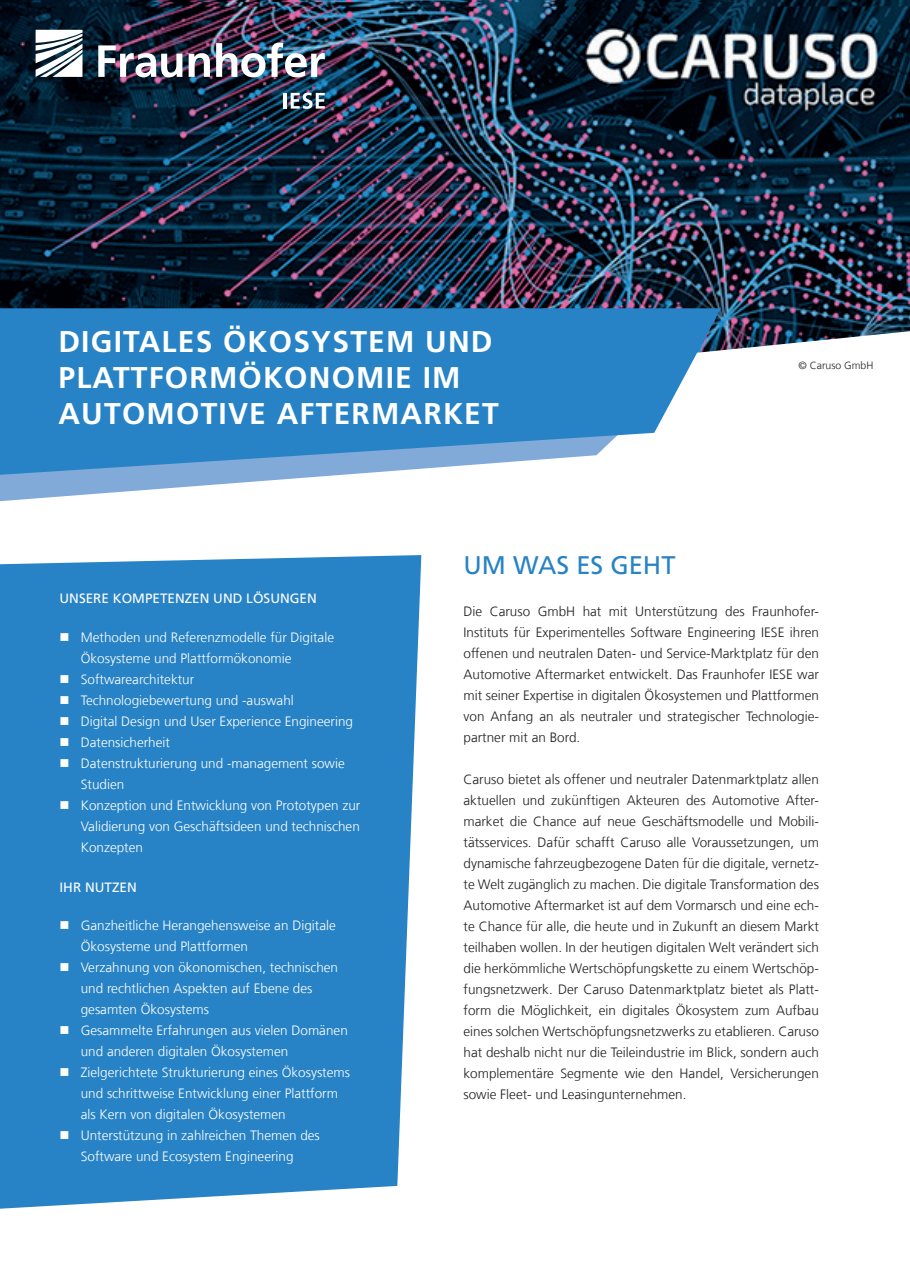
<style>
.page{position:relative;width:910px;height:1280px;background:#fff}
.page>*{position:absolute;margin:0;border:0;box-sizing:border-box;transform-origin:0 0}
.t1{font:700 30px/36px "Frutiger LT Com";letter-spacing:.04em;color:#fff}
.t2{font:25.5px "Frutiger LT Com";color:#2783c5}
.t3{font:300 13.5px/21px "Frutiger LT Com";color:#231f20;text-align:justify}
.t4{font:300 13.5px/21px "Frutiger LT Com";color:#fff}
.t5{font:13.5px "Frutiger LT Com";color:#fff}
.t6{font:300 10.5px "Frutiger LT Com";color:#231f20}
</style>
<div class="page">
<img style="left:0;top:0;width:910px;height:351px">
<svg style="left:0;top:475px;width:339px;height:26px"></svg>
<div style="left:0;top:555px;width:421px;height:654px;background:#2783c5"></div>
<svg style="left:36px;top:30px;width:46px;height:47px"></svg>
<img style="left:98px;top:43px;width:227px;height:34px">
<hr style="left:283px;top:93px;width:3px;height:16px;background:#fff">
<svg style="left:291px;top:93px;width:34px;height:16px"></svg>
<svg style="left:0;top:308px;width:721px;height:167px;background:#4291cb"></svg>
<h1 class="t1" style="left:58px;top:324px;width:442px">DIGITALES ÖKOSYSTEM UND<br>PLATTFORMÖKONOMIE IM<br>AUTOMOTIVE AFTERMARKET</h1>
<p class="t6" style="left:799px;top:359px;width:76px">© Caruso GmbH</p>
<p class="t5" style="left:60px;top:590px;width:259px">UNSERE KOMPETENZEN UND LÖSUNGEN</p>
<p class="t4" style="left:81px;top:627px;width:255px;text-indent:-21px">■ Methoden und Referenzmodelle für Digitale<br>Ökosysteme und Plattformökonomie</p>
<p class="t4" style="left:60px;top:669px;width:136px">■ Softwarearchitektur</p>
<p class="t4" style="left:60px;top:690px;width:236px">■ Technologiebewertung und -auswahl</p>
<p class="t4" style="left:60px;top:711px;width:295px">■ Digital Design und User Experience Engineering</p>
<p class="t4" style="left:60px;top:732px;width:112px">■ Datensicherheit</p>
<p class="t4" style="left:81px;top:753px;width:266px;text-indent:-21px">■ Datenstrukturierung und -management sowie<br>Studien</p>
<p class="t4" style="left:81px;top:795px;width:281px;text-align:justify;text-indent:-21px">■ Konzeption und Entwicklung von Prototypen zur Validierung von Geschäftsideen und technischen Konzepten</p>
<p class="t5" style="left:60px;top:880px;width:79px">IHR NUTZEN</p>
<p class="t4" style="left:81px;top:915px;width:257px;text-indent:-21px">■ Ganzheitliche Herangehensweise an Digitale<br>Ökosysteme und Plattformen</p>
<p class="t4" style="left:81px;top:957px;width:259px;text-indent:-21px">■ Verzahnung von ökonomischen, technischen und rechtlichen Aspekten auf Ebene des gesamten Ökosystems</p>
<p class="t4" style="left:81px;top:1020px;width:269px;text-indent:-21px">■ Gesammelte Erfahrungen aus vielen Domänen und anderen digitalen Ökosystemen</p>
<p class="t4" style="left:81px;top:1062px;width:271px;text-indent:-21px">■ Zielgerichtete Strukturierung eines Ökosystems und schrittweise Entwicklung einer Plattform als Kern von digitalen Ökosystemen</p>
<p class="t4" style="left:60px;top:1125px;width:262px;text-align:center">■ Unterstützung in zahlreichen Themen des<br>Software und Ecosystem Engineering</p>
<h2 class="t2" style="left:463px;top:550px;width:214px">UM WAS ES GEHT</h2>
<p class="t3" style="left:463px;top:601px;width:357px">Die Caruso GmbH hat mit Unterstützung des Fraunhofer-Instituts für Experimentelles Software Engineering IESE ihren offenen und neutralen Daten- und Service-Marktplatz für den Automotive Aftermarket entwickelt. Das Fraunhofer IESE war mit seiner Expertise in digitalen Ökosystemen und Plattformen von Anfang an als neutraler und strategischer Technologie&shy;partner mit an Bord.</p>
<p class="t3" style="left:463px;top:769px;width:357px">Caruso bietet als offener und neutraler Datenmarktplatz allen aktuellen und zukünftigen Akteuren des Automotive After&shy;market die Chance auf neue Geschäftsmodelle und Mobili&shy;tätsservices. Dafür schafft Caruso alle Voraussetzungen, um dynamische fahrzeugbezogene Daten für die digitale, vernetz&shy;te Welt zugänglich zu machen. Die digitale Transformation des Automotive Aftermarket ist auf dem Vormarsch und eine ech&shy;te Chance für alle, die heute und in Zukunft an diesem Markt teilhaben wollen. In der heutigen digitalen Welt verändert sich die herkömmliche Wertschöpfungskette zu einem Wertschöp&shy;fungsnetzwerk. Der Caruso Datenmarktplatz bietet als Platt&shy;form die Möglichkeit, ein digitales Ökosystem zum Aufbau eines solchen Wertschöpfungsnetzwerks zu etablieren. Caruso hat deshalb nicht nur die Teileindustrie im Blick, sondern auch komplementäre Segmente wie den Handel, Versicherungen sowie Fleet- und Leasingunternehmen.</p>
</div>
